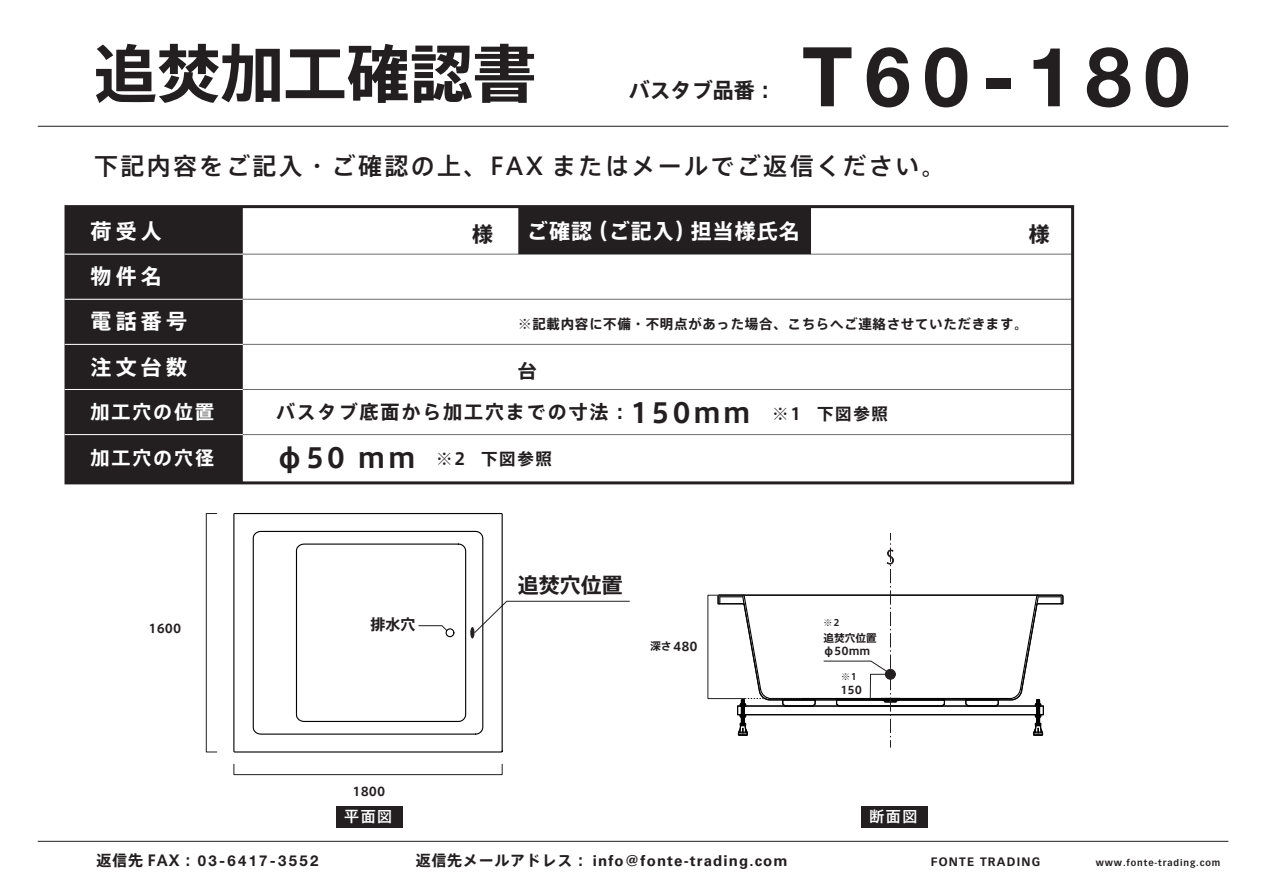
<style>
.page{position:relative;width:1263px;height:893px;background:#fff}
.page>*{position:absolute;margin:0;border:0;box-sizing:border-box;transform-origin:0 0}
.t1{font:700 82.5px "Helvetica Neue";letter-spacing:.15em;color:#231f20}
.t2{font:700 63.15px "Axis Std";color:#231f20}
.t3{font:700 27px "Axis Std";color:#231f20}
.t4{font:500 24px "Axis Std";letter-spacing:.1em;color:#231f20}
.t5{font:700 21px "Axis Std";color:#231f20}
.t6{font:700 21px/45.2px "Axis Std";letter-spacing:.2em;color:#fff}
.t7{font:700 21px "Axis Std";letter-spacing:.05em;color:#fff}
.t8{font:700 19.05px "Axis Std";letter-spacing:.1em;color:#231f20}
.t9{font:700 19.05px "Axis Std";letter-spacing:.1em;color:#fff}
.t10{font:700 16.5px "Axis Std";color:#231f20}
.t11{font:700 15px "Univers";letter-spacing:.075em;color:#231f20}
.t12{font:700 15px "Helvetica Neue";letter-spacing:.15em;color:#231f20}
.t13{font:500 15px "Axis Std";letter-spacing:.1em;color:#fff}
.t14{font:700 15px "Axis Std";color:#231f20}
.t15{font:700 13.5px "Axis Std";letter-spacing:.05em;color:#231f20}
.t16{font:700 12px "Axis Std";color:#231f20}
.t17{font:700 12px "Vectora LH";letter-spacing:.1em;color:#231f20}
.t18{font:700 10.65px "Axis Std";color:#231f20}
.t19{font:700 9px "Vectora LH";letter-spacing:.1em;color:#231f20}
.t20{font:700 9px "Axis Std";color:#231f20}
.s1{font-size:27px}
.s2{font-size:16.5px}
.s3{font-size:10.65px}
.s4{font-family:"Axis Std"}
</style>
<div class="page">
<hr style="left:243px;top:254px;width:830px;height:1px;background:#6c6d70">
<hr style="left:243px;top:299px;width:830px;height:1px;background:#6c6d70">
<hr style="left:243px;top:344px;width:830px;height:1px;background:#6c6d70">
<hr style="left:243px;top:389px;width:830px;height:1px;background:#6c6d70">
<hr style="left:243px;top:434px;width:830px;height:1px;background:#6c6d70">
<div style="left:68px;top:209px;width:175px;height:271px;background:#231f20"></div>
<div style="left:518px;top:209px;width:293px;height:45px;background:#231f20"></div>
<hr style="left:38px;top:126px;width:1190px;height:1px;background:#231f20">
<hr style="left:38px;top:841px;width:1190px;height:1px;background:#231f20">
<div style="left:64px;top:205px;width:1010px;height:279px;border:3px solid #231f20"></div>
<hr style="left:65px;top:254px;width:178px;height:1px;background:#fff">
<hr style="left:65px;top:299px;width:178px;height:1px;background:#fff">
<hr style="left:65px;top:344px;width:178px;height:1px;background:#fff">
<hr style="left:65px;top:389px;width:178px;height:1px;background:#fff">
<hr style="left:65px;top:434px;width:178px;height:1px;background:#fff">
<svg style="left:504px;top:601px;width:126px;height:4px"></svg>
<div style="left:336px;top:806px;width:66px;height:21px;background:#231f20"></div>
<div style="left:861px;top:806px;width:66px;height:21px;background:#231f20"></div>
<div style="left:206px;top:513px;width:11px;height:239px;border:1px solid #231f20"></div>
<svg style="left:233px;top:513px;width:271px;height:240px"></svg>
<svg style="left:252px;top:530px;width:232px;height:205px"></svg>
<svg style="left:295px;top:543px;width:172px;height:180px"></svg>
<div style="left:446px;top:628px;width:8px;height:9px;border:1px solid #030303;border-radius:50%"></div>
<div style="left:234px;top:764px;width:268px;height:11px;border:1px solid #231f20"></div>
<svg style="left:717px;top:533px;width:347px;height:215px"></svg>
<h2 class="t2" style="left:94px;top:25px;width:443px">追焚加工確認書</h2>
<h3 class="t5" style="left:629px;top:74px;width:148px">バスタブ品番：</h3>
<h1 class="t1" style="left:802px;top:26px;width:389px">T60-180</h1>
<h3 class="t4" style="left:94px;top:148px;width:853px">下記内容をご記入・ご確認の上、FAX またはメールでご返信ください。</h3>
<h3 class="t6" style="left:91px;top:207px;width:73px">荷受人</h3>
<h3 class="t7" style="left:527px;top:215px;width:274px">ご確認（ご記入）担当様氏名</h3>
<h3 class="t5" style="left:472px;top:218px;width:22px">様</h3>
<h3 class="t5" style="left:1029px;top:218px;width:22px">様</h3>
<h3 class="t6" style="left:91px;top:253px;width:98px">物件名電話番号</h3>
<p class="t15" style="left:518px;top:314px;width:511px">※記載内容に不備・不明点があった場合、こちらへご連絡させていただきます。</p>
<h3 class="t6" style="left:91px;top:343px;width:98px">注文台数</h3>
<h3 class="t8" style="left:518px;top:356px;width:21px">台</h3>
<h3 class="t8" style="left:276px;top:397px;width:614px">バスタブ底面から加工穴までの寸法：<span class="s1">150ｍｍ</span> <span class="s2">※1 下図参照</span></h3>
<h3 class="t9" style="left:91px;top:397px;width:125px">加工穴の位置</h3>
<h3 class="t9" style="left:91px;top:444px;width:125px">加工穴の穴径</h3>
<h3 class="t3" style="left:276px;top:437px;width:141px">φ50 mm</h3>
<p class="t10" style="left:436px;top:446px;width:117px">※2 下図参照</p>
<p class="t16" style="left:149px;top:619px;width:34px">1600</p>
<p class="t14" style="left:371px;top:613px;width:47px">排水穴</p>
<p class="t16" style="left:353px;top:782px;width:34px">1800</p>
<h3 class="t5" style="left:518px;top:569px;width:106px">追焚穴位置</h3>
<p class="t16" style="left:650px;top:637px;width:49px"><span class="s3">深さ</span> 480</p>
<p class="t20" style="left:824px;top:616px;width:18px">※2</p>
<p class="t18" style="left:824px;top:630px;width:55px">追焚穴位置</p>
<p class="t20" style="left:841px;top:670px;width:18px">※1</p>
<p class="t18" style="left:824px;top:643px;width:48px">φ50ｍｍ</p>
<p class="t18" style="left:840px;top:681px;width:23px">150</p>
<p class="t13" style="left:344px;top:805px;width:49px">平面図</p>
<p class="t13" style="left:869px;top:805px;width:49px">断面図</p>
<p class="t12" style="left:97px;top:851px;width:223px"><span class="s4">返信先 FAX：</span>03-6417-3552</p>
<p class="t11" style="left:416px;top:852px;width:374px"><span class="s4">返信先メールアドレス：</span> info@fonte-trading.com</p>
<p class="t17" style="left:931px;top:854px;width:111px">FONTE TRADING</p>
<p class="t19" style="left:1096px;top:857px;width:126px">www.fonte-trading.com</p>
</div>
